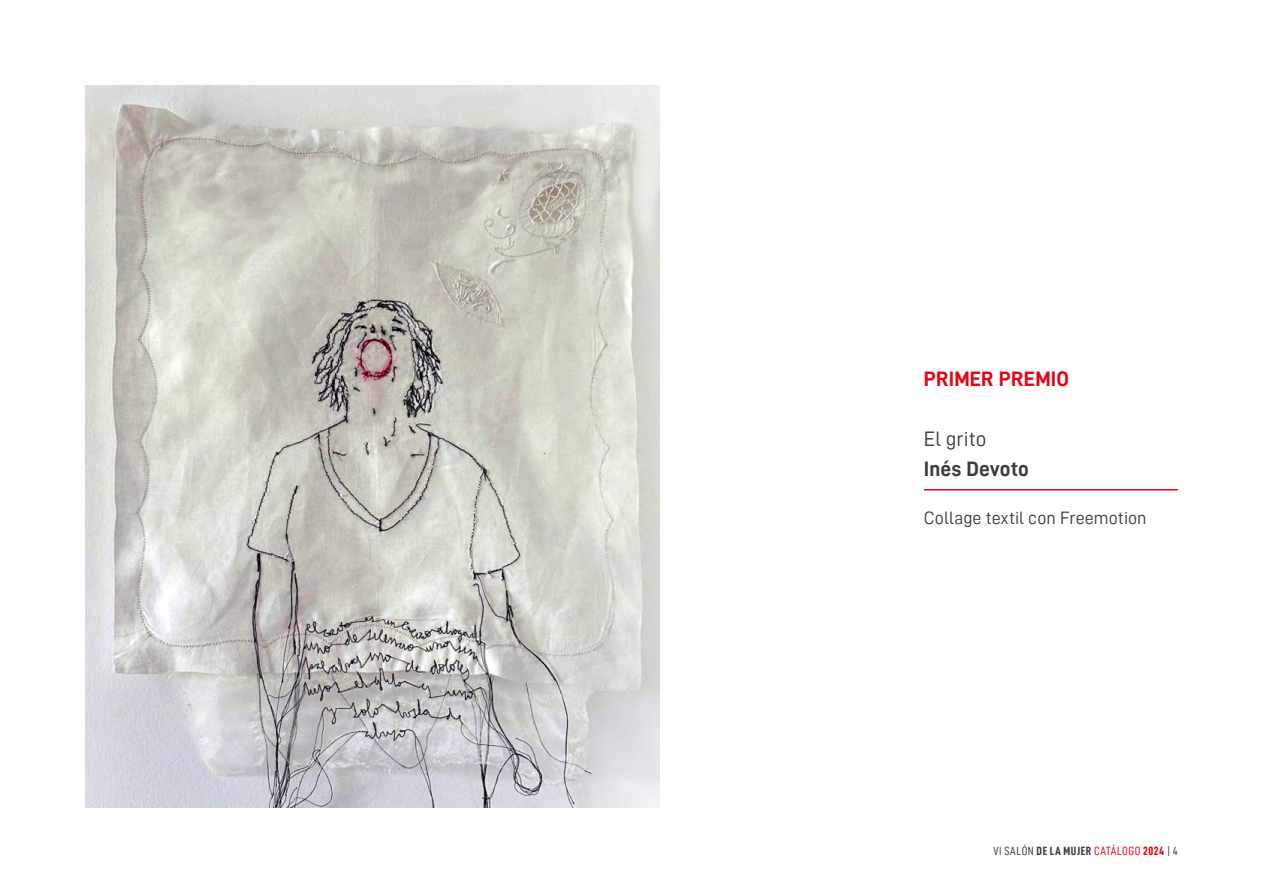
<style>
.page{position:relative;width:1263px;height:893px;background:#fff}
.page>*{position:absolute;margin:0;border:0;box-sizing:border-box;transform-origin:0 0}
.t1{font:21px "D DIN Bold";letter-spacing:.01em;color:#e30613}
.t2{font:21px "D DIN Bold";letter-spacing:.005em;color:#3c3c3b}
.t3{font:21px "D DIN";letter-spacing:.005em;color:#3c3c3b}
.t4{font:18px "D DIN";color:#3c3c3b}
.t5{font:12px "D DIN Condensed";letter-spacing:.045em;color:#3c3c3b}
.s1{font-family:"D DIN Condensed Bold"}
.s2{color:#e30613}
.s3{font-family:"D DIN Condensed Bold";color:#e30613}
</style>
<div class="page">
<img style="left:85px;top:85px;width:574px;height:723px">
<hr style="left:924px;top:489px;width:254px;height:1px;background:#e30613">
<h1 class="t1" style="left:924px;top:367px;width:147px">PRIMER PREMIO</h1>
<h1 class="t3" style="left:924px;top:427px;width:64px">El grito</h1>
<h1 class="t2" style="left:924px;top:457px;width:107px">Inés Devoto</h1>
<h2 class="t4" style="left:924px;top:508px;width:224px">Collage textil con Freemotion</h2>
<p class="t5" style="left:993px;top:845px;width:186px">VI SALÓN <span class="s1">DE LA MUJER</span> <span class="s2">CATÁLOGO</span> <span class="s3">2024</span> | 4</p>
</div>
